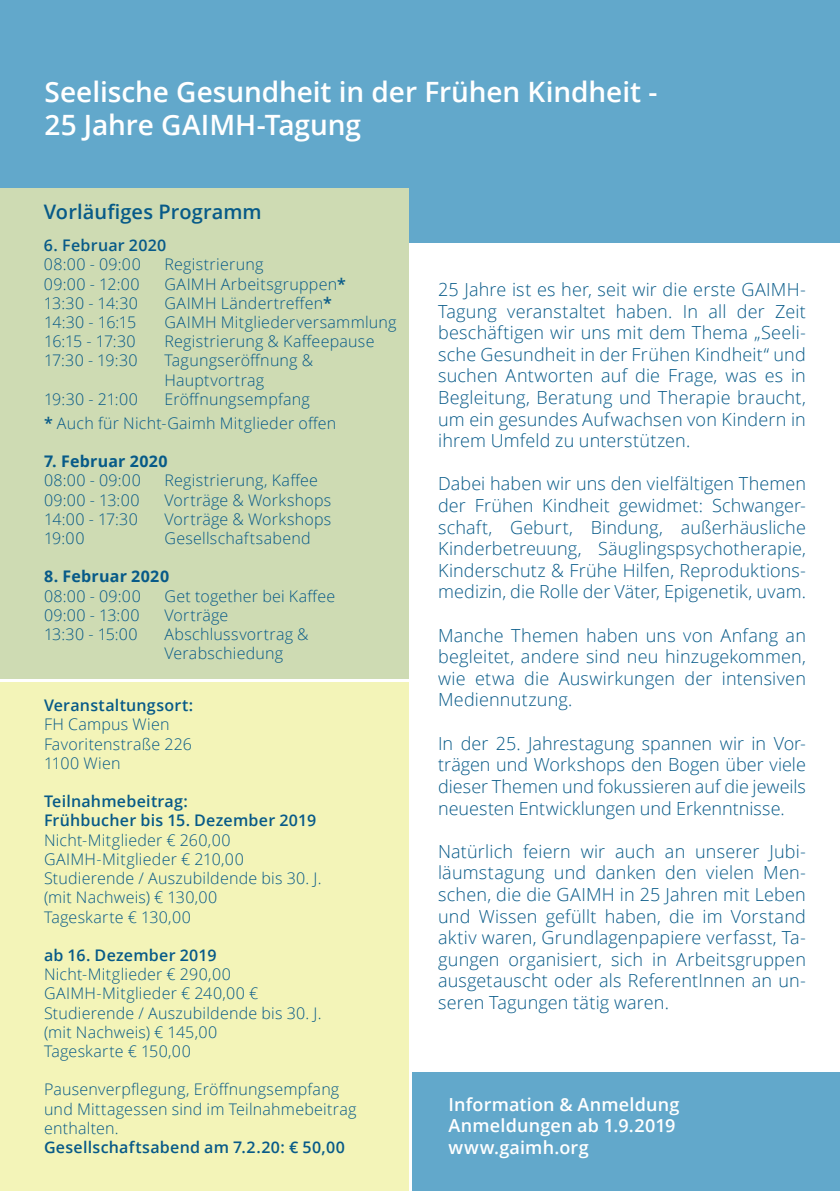
<style>
.page{position:relative;width:840px;height:1191px;background:#fff}
.page>*{position:absolute;margin:0;border:0;box-sizing:border-box;transform-origin:0 0}
.t1{font:600 28px/33.6px "Open Sans";letter-spacing:-.005em;color:#fff}
.t2{font:600 20px "Open Sans";letter-spacing:.005em;color:#075a88}
.t3{font:300 18px/21.6px "Open Sans";letter-spacing:.01em;color:#075a88;text-align:justify}
.t4{font:600 18px/21.6px "Open Sans";letter-spacing:.01em;color:#fff}
.t5{font:300 16px/19.2px "Open Sans";letter-spacing:.015em;color:#075a88}
.t6{font:600 16px/19.2px "Open Sans";letter-spacing:.015em;color:#075a88}
.t7{font:700 16px "Open Sans";letter-spacing:.015em;color:#075a88}
.s1{font-weight:600}
</style>
<div class="page">
<div style="left:0;top:0;width:839px;height:243px;background:#62a8cb"></div>
<div style="left:0;top:189px;width:408px;height:490px;background:#cedbb3"></div>
<div style="left:0;top:682px;width:408px;height:509px;background:#f3f4b8"></div>
<div style="left:412px;top:1072px;width:427px;height:119px;background:#62a8cb"></div>
<h1 class="t1" style="left:44px;top:74px;width:614px">Seelische Gesundheit in der Frühen Kindheit -<br>25 Jahre GAIMH-Tagung</h1>
<p class="t2" style="left:44px;top:198px;width:219px">Vorläufiges Programm</p>
<p class="t6" style="left:44px;top:235px;width:124px">6. Februar 2020</p>
<p class="t5" style="left:44px;top:254px;width:98px">08:00 - 09:00</p>
<p class="t5" style="left:164px;top:254px;width:100px">Registrierung</p>
<p class="t5" style="left:44px;top:274px;width:97px">09:00 - 12:00</p>
<p class="t5" style="left:164px;top:274px;width:183px">GAIMH Arbeitsgruppen<span class="s1">*</span></p>
<p class="t5" style="left:44px;top:293px;width:95px">13:30 - 14:30</p>
<p class="t5" style="left:164px;top:293px;width:169px">GAIMH Ländertreffen<span class="s1">*</span></p>
<p class="t5" style="left:44px;top:312px;width:94px">14:30 - 16:15</p>
<p class="t5" style="left:164px;top:312px;width:233px">GAIMH Mitgliederversammlung</p>
<p class="t5" style="left:44px;top:331px;width:93px">16:15 - 17:30</p>
<p class="t5" style="left:164px;top:331px;width:211px">Registrierung &amp; Kaffeepause</p>
<p class="t5" style="left:44px;top:350px;width:95px">17:30 - 19:30</p>
<p class="t5" style="left:164px;top:350px;width:150px">Tagungseröffnung &amp;<br>Hauptvortrag</p>
<p class="t5" style="left:44px;top:389px;width:95px">19:30 - 21:00</p>
<p class="t5" style="left:44px;top:386px;width:293px;line-height:24px;text-indent:120px">Eröffnungsempfang<br><span class="s1">*</span> Auch für Nicht-Gaimh Mitglieder offen</p>
<p class="t7" style="left:44px;top:450px;width:125px">7. Februar 2020</p>
<p class="t5" style="left:44px;top:470px;width:98px">08:00 - 09:00</p>
<p class="t5" style="left:164px;top:470px;width:155px">Registrierung, Kaffee</p>
<p class="t5" style="left:44px;top:490px;width:97px">09:00 - 13:00</p>
<p class="t5" style="left:164px;top:490px;width:168px">Vorträge &amp; Workshops</p>
<p class="t5" style="left:44px;top:509px;width:95px">14:00 - 17:30</p>
<p class="t5" style="left:164px;top:509px;width:168px">Vorträge &amp; Workshops</p>
<p class="t5" style="left:44px;top:528px;width:42px">19:00</p>
<p class="t5" style="left:164px;top:528px;width:147px">Gesellschaftsabend</p>
<p class="t7" style="left:44px;top:565px;width:127px">8. Februar 2020</p>
<p class="t5" style="left:44px;top:586px;width:98px">08:00 - 09:00</p>
<p class="t5" style="left:164px;top:586px;width:172px">Get together bei Kaffee</p>
<p class="t5" style="left:44px;top:605px;width:97px">09:00 - 13:00</p>
<p class="t5" style="left:164px;top:605px;width:65px">Vorträge</p>
<p class="t5" style="left:44px;top:624px;width:95px">13:30 - 15:00</p>
<p class="t5" style="left:164px;top:624px;width:146px">Abschlussvortrag &amp;<br>Verabschiedung</p>
<p class="t6" style="left:44px;top:695px;width:151px">Veranstaltungsort:</p>
<p class="t5" style="left:44px;top:714px;width:149px">FH Campus Wien<br>Favoritenstraße 226<br>1100 Wien</p>
<p class="t6" style="left:44px;top:791px;width:273px">Teilnahmebeitrag:<br>Frühbucher bis 15. Dezember 2019</p>
<p class="t5" style="left:44px;top:830px;width:279px">Nicht-Mitglieder € 260,00<br>GAIMH-Mitglieder € 210,00<br>Studierende / Auszubildende bis 30. J. (mit Nachweis) € 130,00<br>Tageskarte € 130,00</p>
<p class="t6" style="left:44px;top:945px;width:174px">ab 16. Dezember 2019</p>
<p class="t5" style="left:44px;top:964px;width:279px">Nicht-Mitglieder € 290,00<br>GAIMH-Mitglieder € 240,00 €<br>Studierende / Auszubildende bis 30. J. (mit Nachweis) € 145,00<br>Tageskarte € 150,00</p>
<p class="t5" style="left:44px;top:1079px;width:314px">Pausenverpflegung, Eröffnungsempfang und Mittagessen sind im Teilnahmebeitrag enthalten.</p>
<p class="t6" style="left:44px;top:1137px;width:302px">Gesellschaftsabend am 7.2.20: € 50,00</p>
<p class="t3" style="left:438px;top:278px;width:369px">25 Jahre ist es her, seit wir die erste GAIMH-Tagung veranstaltet haben. In all der Zeit beschäftigen wir uns mit dem Thema „Seeli&shy;sche Gesundheit in der Frühen Kindheit“ und suchen Antworten auf die Frage, was es in Begleitung, Beratung und Therapie braucht, um ein gesundes Aufwachsen von Kindern in ihrem Umfeld zu unterstützen.</p>
<p class="t3" style="left:438px;top:472px;width:369px">Dabei haben wir uns den vielfältigen Themen der Frühen Kindheit gewidmet: Schwanger&shy;schaft, Geburt, Bindung, außerhäusliche Kinderbetreuung, Säuglingspsychotherapie, Kinderschutz &amp; Frühe Hilfen, Reproduktions&shy;medizin, die Rolle der Väter, Epigenetik, uvam.</p>
<p class="t3" style="left:438px;top:624px;width:369px">Manche Themen haben uns von Anfang an begleitet, andere sind neu hinzugekommen, wie etwa die Auswirkungen der intensiven Mediennutzung.</p>
<p class="t3" style="left:438px;top:732px;width:369px">In der 25. Jahrestagung spannen wir in Vor&shy;trägen und Workshops den Bogen über viele dieser Themen und fokussieren auf die jeweils neuesten Entwicklungen und Erkenntnisse.</p>
<p class="t3" style="left:438px;top:840px;width:369px">Natürlich feiern wir auch an unserer Jubi&shy;läumstagung und danken den vielen Men&shy;schen, die die GAIMH in 25 Jahren mit Leben und Wissen gefüllt haben, die im Vorstand aktiv waren, Grundlagenpapiere verfasst, Ta&shy;gungen organisiert, sich in Arbeitsgruppen ausgetauscht oder als ReferentInnen an un&shy;seren Tagungen tätig waren.</p>
<p class="t4" style="left:448px;top:1093px;width:232px">Information &amp; Anmeldung<br>Anmeldungen ab 1.9.2019 www.gaimh.org</p>
</div>
